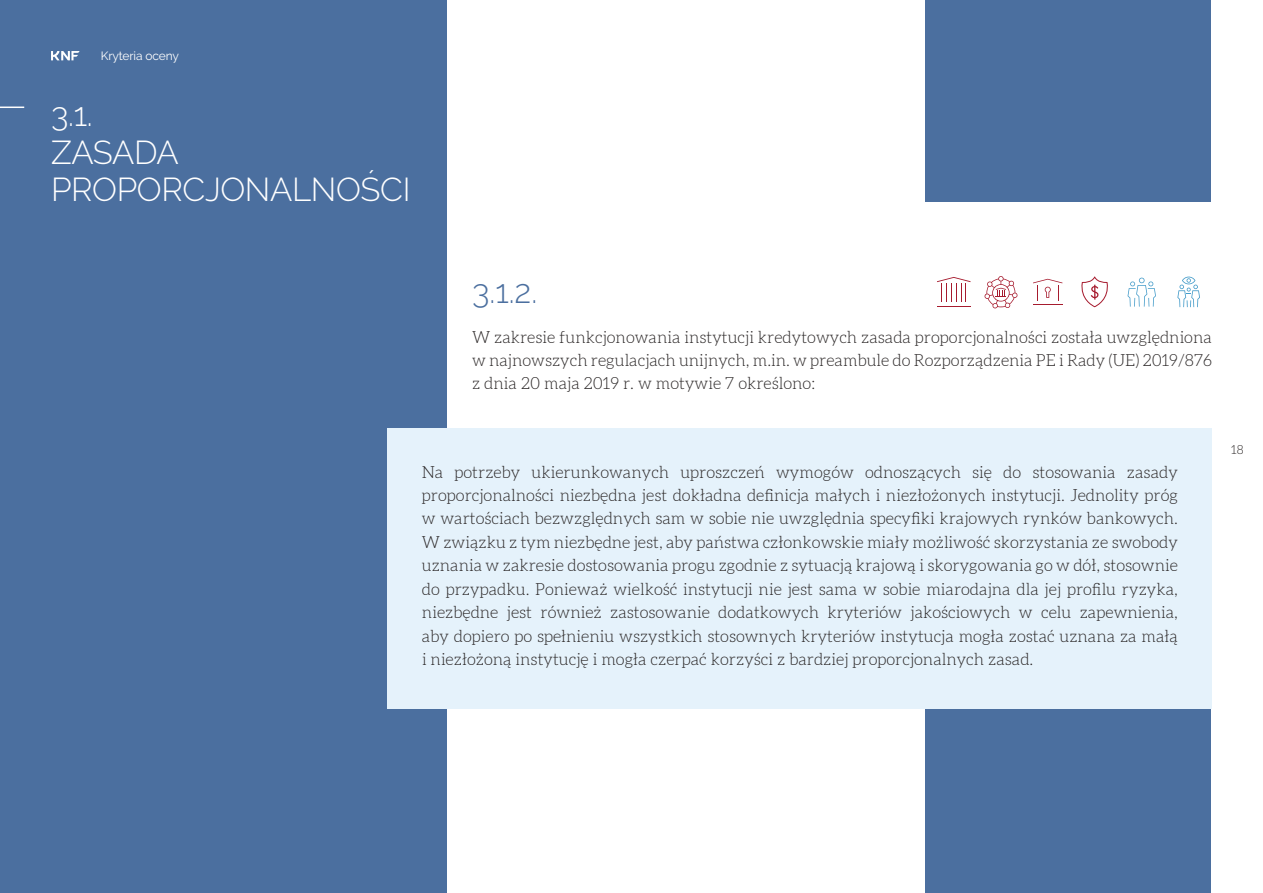
<style>
.page{position:relative;width:1263px;height:893px;background:#fff}
.page>*{position:absolute;margin:0;border:0;box-sizing:border-box;transform-origin:0 0}
.t1{font:300 33px/37.5px "Raleway";letter-spacing:-.01em;color:#fff}
.t2{font:300 33px "Raleway";color:#4b6f9f}
.t3{font:300 16.5px/23.4px "Aleo";color:#282424;text-align:justify}
.t4{font:300 12.45px "Aleo";color:#282424}
.t5{font:12px "Raleway";letter-spacing:-.01em;color:#fff}
</style>
<div class="page">
<div style="left:0;top:0;width:446px;height:893px;background:#4b6f9f"></div>
<div style="left:925px;top:0;width:286px;height:201px;background:#4b6f9f"></div>
<div style="left:925px;top:709px;width:286px;height:184px;background:#4b6f9f"></div>
<svg style="left:51px;top:51px;width:28px;height:9px"></svg>
<svg style="left:0;top:107px;width:24px;height:1px"></svg>
<div style="left:388px;top:429px;width:824px;height:280px;background:#e5f2fb"></div>
<svg style="left:1081px;top:277px;width:27px;height:30px"></svg>
<svg style="left:1033px;top:279px;width:29px;height:26px"></svg>
<svg style="left:984px;top:276px;width:33px;height:32px"></svg>
<svg style="left:937px;top:277px;width:34px;height:25px"></svg>
<hr style="left:937px;top:306px;width:33px;height:1px;background:#a61b2e">
<svg style="left:1177px;top:277px;width:23px;height:30px"></svg>
<svg style="left:1127px;top:278px;width:29px;height:29px"></svg>
<p class="t5" style="left:101px;top:49px;width:80px">Kryteria oceny</p>
<h1 class="t1" style="left:51px;top:96px;width:361px">3.1.<br>ZASADA<br>PROPORCJONALNOŚCI</h1>
<h1 class="t2" style="left:472px;top:273px;width:67px">3.1.2.</h1>
<p class="t3" style="left:472px;top:326px;width:741px">W zakresie funkcjonowania instytucji kredytowych zasada proporcjonalności została uwzględniona w najnowszych regulacjach unijnych, m.in. w preambule do Rozporządzenia PE i Rady (UE) 2019/876 z dnia 20 maja 2019 r. w motywie 7 określono:</p>
<p class="t3" style="left:422px;top:461px;width:758px">Na potrzeby ukierunkowanych uproszczeń wymogów odnoszących się do stosowania zasady proporcjonalności niezbędna jest dokładna definicja małych i niezłożonych instytucji. Jednolity próg w wartościach bezwzględnych sam w sobie nie uwzględnia specyfiki krajowych rynków bankowych.<br>W związku z tym niezbędne jest, aby państwa członkowskie miały możliwość skorzystania ze swobody uznania w zakresie dostosowania progu zgodnie z sytuacją krajową i skorygowania go w dół, stosownie do przypadku. Ponieważ wielkość instytucji nie jest sama w sobie miarodajna dla jej profilu ryzyka, niezbędne jest również zastosowanie dodatkowych kryteriów jakościowych w celu zapewnienia, aby dopiero po spełnieniu wszystkich stosownych kryteriów instytucja mogła zostać uznana za małą i niezłożoną instytucję i mogła czerpać korzyści z bardziej proporcjonalnych zasad.</p>
<p class="t4" style="left:1231px;top:443px;width:14px">18</p>
</div>
